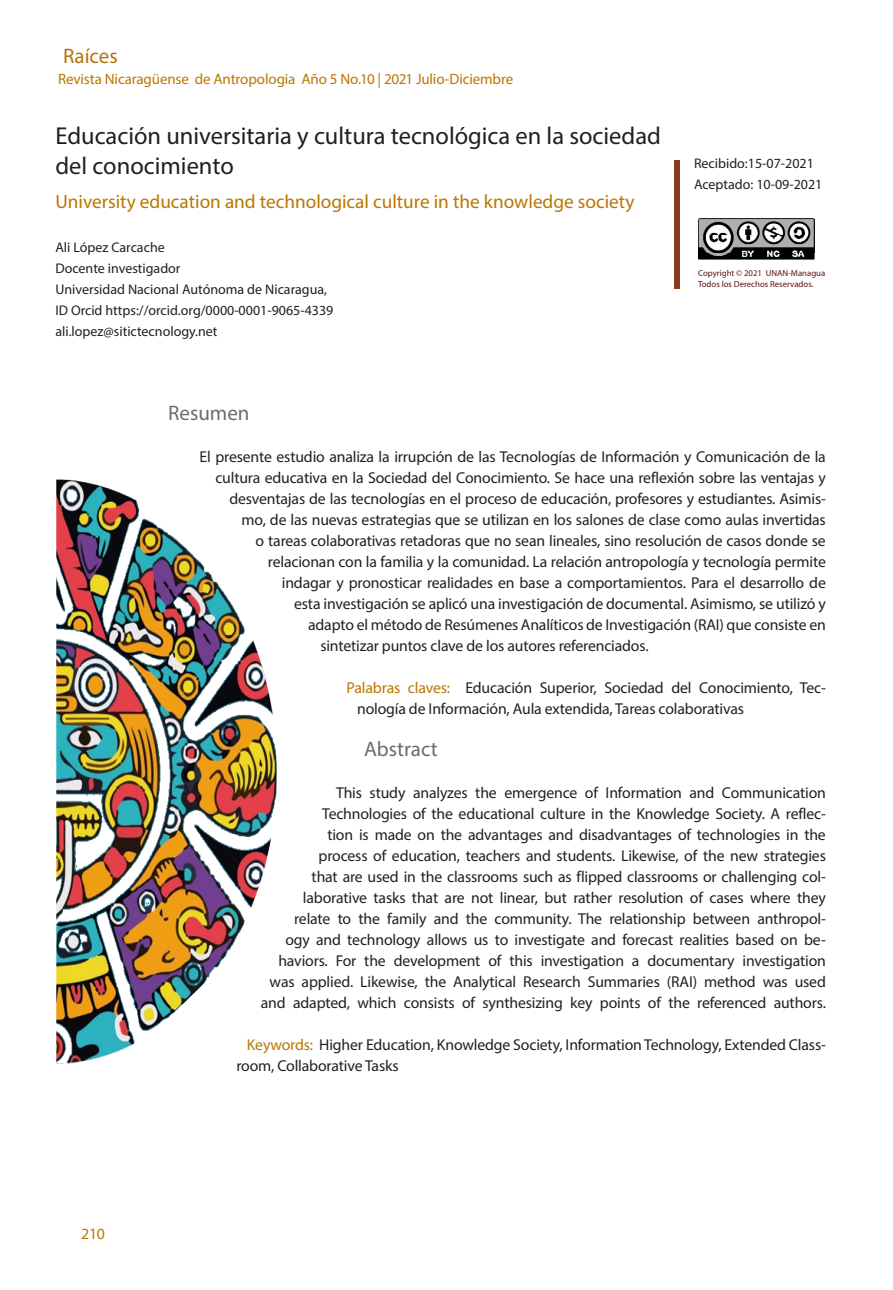
<style>
.page{position:relative;width:893px;height:1290px;background:#fff}
.page>*{position:absolute;margin:0;border:0;box-sizing:border-box;transform-origin:0 0}
.t1{font:24.5px/29.8px "Myriad Pro";color:#231f20}
.CUERPO_DE_TEXTO{font:21px "Myriad Pro";color:#6c6d70}
.t2{font:21px "Myriad Pro";color:#b7700f}
.t3{font:19.25px "Myriad Pro";color:#bb7600}
.CUERPO_DE_TEXTO-2{font:15.75px/21px "Myriad Pro";letter-spacing:-.01em;color:#231f20}
.CUERPO_DE_TEXTO-3{font:15.75px "Myriad Pro";color:#bb7600}
.CUERPO_DE_TEXTO-4{font:15.05px "Myriad Pro";letter-spacing:-.01em;color:#bb7600}
.t4{font:14px "Myriad Pro";color:#231f20}
.t5{font:14px "Myriad Pro";color:#b7700f}
.t6{font:8.75px "Myriad Pro";color:#5c1211}
.s1{color:#bb7600}
</style>
<div class="page">
<div style="left:675px;top:160px;width:5px;height:129px;background:#883e1b"></div>
<img style="left:698px;top:218px;width:116px;height:41px">
<img style="left:56px;top:479px;width:221px;height:585px">
<h2 class="t2" style="left:63px;top:43px;width:56px">Raíces</h2>
<p class="t5" style="left:63px;top:71px;width:407px">Revista Nicaragüense de Antropología Año 5 No.9 | 2021 Enero - Junio</p>
<p class="CUERPO_DE_TEXTO-4" style="left:58px;top:70px;width:457px">Revista Nicaragüense de Antropologia Año 5 No.10 | 2021 Julio-Diciembre</p>
<p class="t1" style="left:55px;top:121px;width:607px">Educación universitaria y cultura tecnológica en la sociedad del conocimiento</p>
<p class="t3" style="left:55px;top:190px;width:581px">University education and technological culture in the knowledge society</p>
<p class="t4" style="left:55px;top:239px;width:111px">Ali López Carcache</p>
<p class="t4" style="left:55px;top:260px;width:127px">Docente investigador</p>
<p class="t4" style="left:55px;top:281px;width:273px">Universidad Nacional Autónoma de Nicaragua,</p>
<p class="t4" style="left:55px;top:302px;width:280px">ID Orcid https://orcid.org/0000-0001-9065-4339</p>
<p class="t4" style="left:55px;top:323px;width:164px">ali.lopez@sitictecnology.net</p>
<p class="t4" style="left:694px;top:155px;width:121px">Recibido:15-07-2021</p>
<p class="t4" style="left:694px;top:176px;width:130px">Aceptado: 10-09-2021</p>
<p class="t6" style="left:698px;top:268px;width:129px">Copyright © 2021 UNAN-Managua</p>
<p class="t6" style="left:698px;top:278px;width:117px">Todos los Derechos Reservados.</p>
<p class="CUERPO_DE_TEXTO-3" style="left:81px;top:1224px;width:25px">210</p>
<p class="CUERPO_DE_TEXTO" style="left:168px;top:400px;width:83px">Resumen</p>
<p class="CUERPO_DE_TEXTO-2" style="left:200px;top:446px;width:628px">El presente estudio analiza la irrupción de las Tecnologías de Información y Comunicación de la</p>
<p class="CUERPO_DE_TEXTO-2" style="left:215px;top:467px;width:612px">cultura educativa en la Sociedad del Conocimiento. Se hace una reflexión sobre las ventajas y</p>
<p class="CUERPO_DE_TEXTO-2" style="left:229px;top:488px;width:598px">desventajas de las tecnologías en el proceso de educación, profesores y estudiantes. Asimis-</p>
<p class="CUERPO_DE_TEXTO-2" style="left:242px;top:509px;width:586px">mo, de las nuevas estrategias que se utilizan en los salones de clase como aulas invertidas</p>
<p class="CUERPO_DE_TEXTO-2" style="left:256px;top:530px;width:572px">o tareas colaborativas retadoras que no sean lineales, sino resolución de casos donde se</p>
<p class="CUERPO_DE_TEXTO-2" style="left:268px;top:551px;width:559px">relacionan con la familia y la comunidad. La relación antropología y tecnología permite</p>
<p class="CUERPO_DE_TEXTO-2" style="left:282px;top:572px;width:545px">indagar y pronosticar realidades en base a comportamientos. Para el desarrollo de</p>
<p class="CUERPO_DE_TEXTO-2" style="left:294px;top:593px;width:533px">esta investigación se aplicó una investigación de documental. Asimismo, se utilizó y</p>
<p class="CUERPO_DE_TEXTO-2" style="left:308px;top:614px;width:519px">adapto el método de Resúmenes Analíticos de Investigación (RAI) que consiste en</p>
<p class="CUERPO_DE_TEXTO-2" style="left:320px;top:635px;width:330px">sintetizar puntos clave de los autores referenciados.</p>
<p class="CUERPO_DE_TEXTO-2" style="left:357px;top:677px;width:470px;text-indent:-10px"><span class="s1">Palabras claves:</span> Educación Superior, Sociedad del Conocimiento, Tec&shy;nología de Información, Aula extendida, Tareas colaborativas</p>
<p class="CUERPO_DE_TEXTO" style="left:364px;top:736px;width:75px">Abstract</p>
<p class="CUERPO_DE_TEXTO-2" style="left:261px;top:782px;width:567px;text-align:right">This study analyzes the emergence of Information and Communication Technologies of the educational culture in the Knowledge Society. A reflec-<br>tion is made on the advantages and disadvantages of technologies in the<br>process of education, teachers and students. Likewise, of the new strategies<br>that are used in the classrooms such as flipped classrooms or challenging col&shy;laborative tasks that are not linear, but rather resolution of cases where they<br>relate to the family and the community. The relationship between anthropol-<br>ogy and technology allows us to investigate and forecast realities based on be&shy;haviors. For the development of this investigation a documentary investigation was applied. Likewise, the Analytical Research Summaries (RAI) method was used and adapted, which consists of synthesizing key points of the referenced authors.</p>
<p class="CUERPO_DE_TEXTO-2" style="left:236px;top:1034px;width:591px;text-indent:10px"><span class="s1">Keywords:</span> Higher Education, Knowledge Society, Information Technology, Extended Class&shy;room, Collaborative Tasks</p>
</div>
